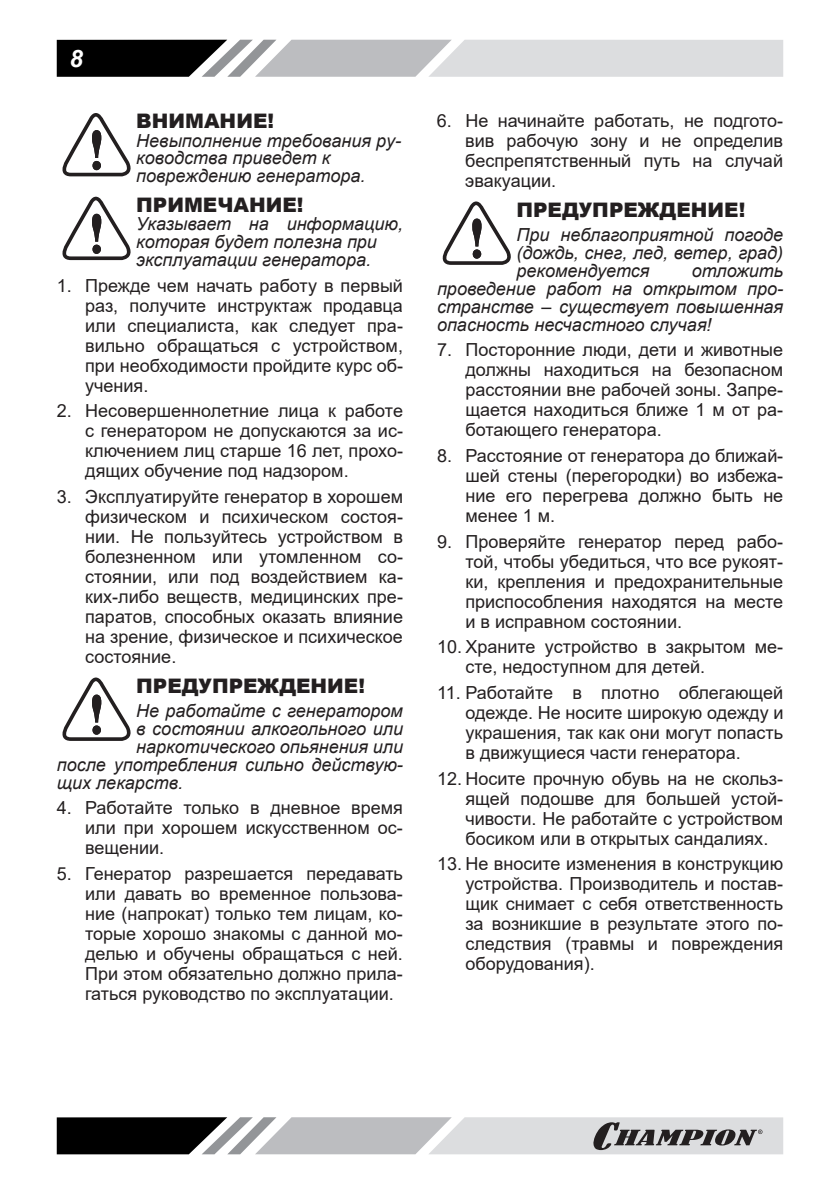
<style>
.page{position:relative;width:840px;height:1191px;background:#fff}
.page>*{position:absolute;margin:0;border:0;box-sizing:border-box;transform-origin:0 0}
.t1{font:italic 700 24px "Arial";color:#fff}
.t2{font:900 20px "Arial";color:#231f20}
.t3{font:18px/20px "Arial";color:#231f20;text-align:justify}
.t4{font:italic 18px/18px "Arial";color:#231f20}
</style>
<div class="page">
<svg style="left:57px;top:40px;width:725px;height:37px"></svg>
<svg style="left:57px;top:1117px;width:725px;height:37px"></svg>
<svg style="left:62px;top:113px;width:69px;height:63px"></svg>
<svg style="left:62px;top:197px;width:69px;height:63px"></svg>
<svg style="left:62px;top:677px;width:69px;height:64px"></svg>
<svg style="left:442px;top:201px;width:69px;height:64px"></svg>
<h1 class="t1" style="left:70px;top:42px;width:15px">8</h1>
<p class="t2" style="left:136px;top:107px;width:139px">ВНИМАНИЕ!</p>
<p class="t4" style="left:136px;top:132px;width:266px">Невыполнение требования ру&shy;ководства приведет к повреждению генератора.</p>
<p class="t2" style="left:136px;top:190px;width:169px">ПРИМЕЧАНИЕ!</p>
<p class="t4" style="left:136px;top:215px;width:268px">Указывает на информацию, которая будет полезна при эксплуатации генератора.</p>
<p class="t3" style="left:85px;top:275px;width:319px;text-indent:-28px">1. Прежде чем начать работу в первый раз, получите инструктаж продавца или специалиста, как следует пра&shy;вильно обращаться с устройством, при необходимости пройдите курс об&shy;учения.</p>
<p class="t3" style="left:85px;top:401px;width:319px;text-indent:-28px">2. Несовершеннолетние лица к работе с генератором не допускаются за ис&shy;ключением лиц старше 16 лет, прохо&shy;дящих обучение под надзором.</p>
<p class="t3" style="left:85px;top:487px;width:319px;text-indent:-28px">3. Эксплуатируйте генератор в хорошем физическом и психическом состоя&shy;нии. Не пользуйтесь устройством в болезненном или утомленном со&shy;стоянии, или под воздействием ка&shy;ких-либо веществ, медицинских пре&shy;паратов, способных оказать влияние на зрение, физическое и психическое состояние.</p>
<p class="t2" style="left:136px;top:671px;width:230px">ПРЕДУПРЕЖДЕНИЕ!</p>
<p class="t4" style="left:136px;top:701px;width:268px">Не работайте с генератором</p>
<p class="t4" style="left:136px;top:719px;width:268px">в состоянии алкогольного или</p>
<p class="t4" style="left:136px;top:737px;width:268px">наркотического опьянения или</p>
<p class="t4" style="left:57px;top:755px;width:347px">после употребления сильно действую-</p>
<p class="t4" style="left:57px;top:773px;width:128px">щих лекарств.</p>
<p class="t3" style="left:85px;top:798px;width:319px;text-indent:-28px">4. Работайте только в дневное время или при хорошем искусственном ос&shy;вещении.</p>
<p class="t3" style="left:85px;top:863px;width:319px;text-indent:-28px">5. Генератор разрешается передавать или давать во временное пользова&shy;ние (напрокат) только тем лицам, ко&shy;торые хорошо знакомы с данной мо&shy;делью и обучены обращаться с ней.<br>При этом обязательно должно прила&shy;гаться руководство по эксплуатации.</p>
<p class="t3" style="left:465px;top:111px;width:319px;text-indent:-28px">6. Не начинайте работать, не подгото&shy;вив рабочую зону и не определив беспрепятственный путь на случай эвакуации.</p>
<p class="t2" style="left:516px;top:195px;width:230px">ПРЕДУПРЕЖДЕНИЕ!</p>
<p class="t4" style="left:516px;top:225px;width:268px;text-align:justify">При неблагоприятной погоде (дождь, снег, лед, ветер, град) рекомендуется</p>
<p class="t4" style="left:437px;top:261px;width:347px;text-align:justify;text-indent:255px">отложить проведение работ на открытом про&shy;странстве – существует повышенная опасность несчастного случая!</p>
<p class="t3" style="left:465px;top:340px;width:319px;text-indent:-28px">7. Посторонние люди, дети и животные должны находиться на безопасном расстоянии вне рабочей зоны. Запре&shy;щается находиться ближе 1 м от ра&shy;ботающего генератора.</p>
<p class="t3" style="left:465px;top:445px;width:319px;text-indent:-28px">8. Расстояние от генератора до ближай&shy;шей стены (перегородки) во избежа&shy;ние его перегрева должно быть не менее 1 м.</p>
<p class="t3" style="left:465px;top:531px;width:319px;text-indent:-28px">9. Проверяйте генератор перед рабо&shy;той, чтобы убедиться, что все рукоят&shy;ки, крепления и предохранительные приспособления находятся на месте и в исправном состоянии.</p>
<p class="t3" style="left:465px;top:637px;width:319px;text-indent:-28px">10. Храните устройство в закрытом ме&shy;сте, недоступном для детей.</p>
<p class="t3" style="left:465px;top:682px;width:319px;text-indent:-28px">11. Работайте в плотно облегающей одежде. Не носите широкую одежду и украшения, так как они могут попасть в движущиеся части генератора.</p>
<p class="t3" style="left:465px;top:768px;width:319px;text-indent:-28px">12. Носите прочную обувь на не скольз&shy;ящей подошве для большей устой&shy;чивости. Не работайте с устройством босиком или в открытых сандалиях.</p>
<p class="t3" style="left:465px;top:854px;width:319px;text-indent:-28px">13. Не вносите изменения в конструкцию устройства. Производитель и постав&shy;щик снимает с себя ответственность за возникшие в результате этого по&shy;следствия (травмы и повреждения оборудования).</p>
</div>
